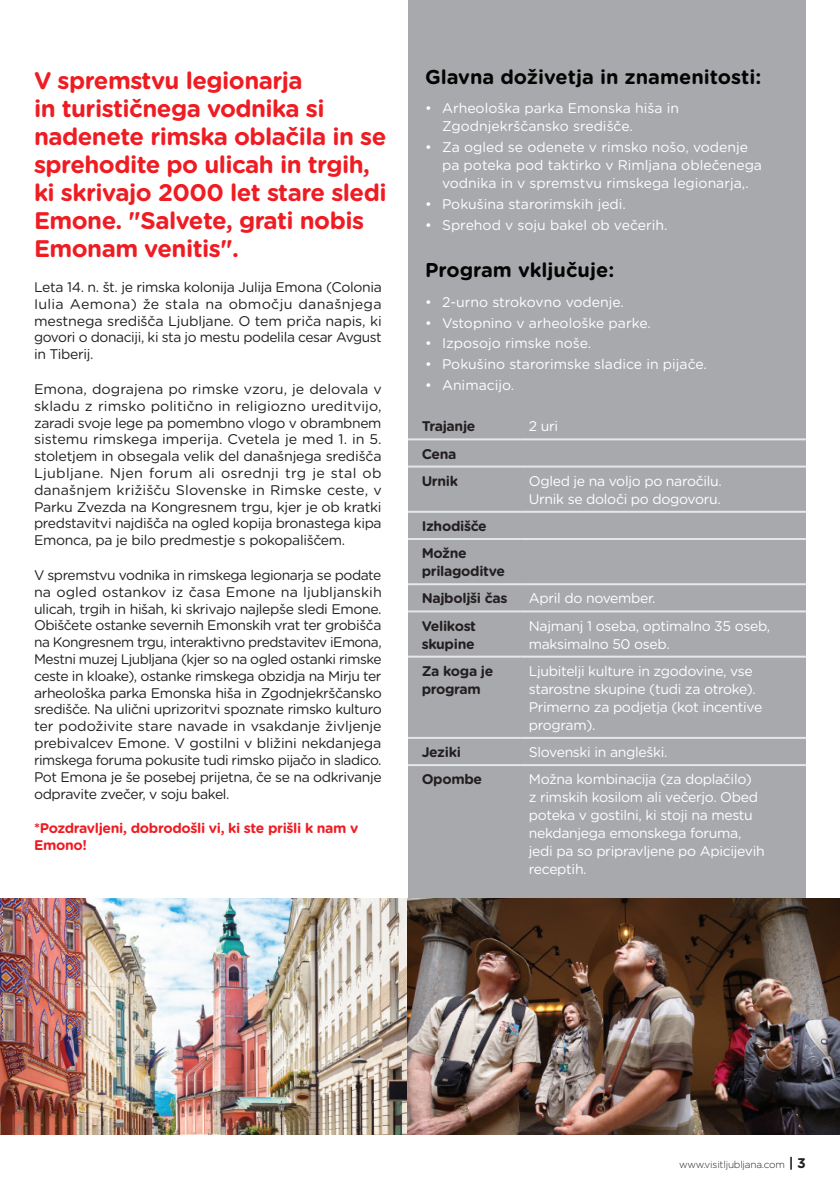
<style>
.page{position:relative;width:840px;height:1191px;background:#fff}
.page>*{position:absolute;margin:0;border:0;box-sizing:border-box;transform-origin:0 0}
._02_Body{font:700 24px/28px "Gotham Rounded";letter-spacing:-.025em;color:#ee1d23}
._02_Body-2{font:700 20px "Gotham Rounded";color:#040503}
._02_Body-3{font:14px/16.8px "Gotham Rounded";letter-spacing:-.03em;color:#231f20;text-align:justify}
._02_Body-4{font:14px/18px "Gotham Rounded";letter-spacing:-.025em;color:#fff}
._02_Body-5{font:14px/18px "Gotham Rounded";color:#fff}
._02_Body-6{font:700 14px/18px "Gotham Rounded";letter-spacing:-.025em;color:#231f20}
._02_Body-7{font:700 14px/16.8px "Gotham Rounded";letter-spacing:-.025em;color:#ee1d23}
.t1{font:300 10px "Gotham Rounded";letter-spacing:-.02em;color:#231f20}
.s1{font-weight:700;font-size:14px}
</style>
<div class="page">
<img style="left:1px;top:898px;width:838px;height:236px">
<img style="left:0;top:0;width:1px;height:1134px">
<svg style="left:408px;top:0;width:397px;height:1134px;background:#9a9697"></svg>
<hr style="left:408px;top:438px;width:112px;height:2px;background:#e6e7e9">
<hr style="left:520px;top:438px;width:285px;height:2px;background:#e6e7e9">
<hr style="left:408px;top:465px;width:112px;height:2px;background:#e6e7e9">
<hr style="left:520px;top:465px;width:285px;height:2px;background:#e6e7e9">
<hr style="left:408px;top:511px;width:112px;height:2px;background:#e6e7e9">
<hr style="left:520px;top:511px;width:285px;height:2px;background:#e6e7e9">
<hr style="left:408px;top:538px;width:112px;height:2px;background:#e6e7e9">
<hr style="left:520px;top:538px;width:285px;height:2px;background:#e6e7e9">
<hr style="left:408px;top:583px;width:112px;height:2px;background:#e6e7e9">
<hr style="left:520px;top:583px;width:285px;height:2px;background:#e6e7e9">
<hr style="left:408px;top:610px;width:112px;height:2px;background:#e6e7e9">
<hr style="left:520px;top:610px;width:285px;height:2px;background:#e6e7e9">
<hr style="left:408px;top:655px;width:112px;height:2px;background:#e6e7e9">
<hr style="left:520px;top:655px;width:285px;height:2px;background:#e6e7e9">
<hr style="left:408px;top:737px;width:112px;height:2px;background:#e6e7e9">
<hr style="left:520px;top:737px;width:285px;height:2px;background:#e6e7e9">
<hr style="left:408px;top:764px;width:112px;height:2px;background:#e6e7e9">
<hr style="left:520px;top:764px;width:285px;height:2px;background:#e6e7e9">
<p class="_02_Body" style="left:34px;top:66px;width:354px">V spremstvu legionarja<br>in turističnega vodnika si nadenete rimska oblačila in se sprehodite po ulicah in trgih, ki skrivajo 2000 let stare sledi<br>Emone. "Salvete, grati nobis<br>Emonam venitis".</p>
<p class="_02_Body-3" style="left:34px;top:278px;width:349px">Leta 14. n. št. je rimska kolonija Julija Emona (Colonia Iulia Aemona) že stala na območju današnjega mestnega središča Ljubljane. O tem priča napis, ki govori o donaciji, ki sta jo mestu podelila cesar Avgust in Tiberij.</p>
<p class="_02_Body-3" style="left:34px;top:380px;width:349px">Emona, dograjena po rimske vzoru, je delovala v skladu z rimsko politično in religiozno ureditvijo, zaradi svoje lege pa pomembno vlogo v obrambnem sistemu rimskega imperija. Cvetela je med 1. in 5. stoletjem in obsegala velik del današnjega središča Ljubljane. Njen forum ali osrednji trg je stal ob današnjem križišču Slovenske in Rimske ceste, v Parku Zvezda na Kongresnem trgu, kjer je ob kratki predstavitvi najdišča na ogled kopija bronastega kipa Emonca, pa je bilo predmestje s pokopališčem.</p>
<p class="_02_Body-3" style="left:34px;top:566px;width:349px">V spremstvu vodnika in rimskega legionarja se podate na ogled ostankov iz časa Emone na ljubljanskih ulicah, trgih in hišah, ki skrivajo najlepše sledi Emone.<br>Obiščete ostanke severnih Emonskih vrat ter grobišča na Kongresnem trgu, interaktivno predstavitev iEmona, Mestni muzej Ljubljana (kjer so na ogled ostanki rimske ceste in kloake), ostanke rimskega obzidja na Mirju ter arheološka parka Emonska hiša in Zgodnjekrščansko središče. Na ulični uprizoritvi spoznate rimsko kulturo ter podoživite stare navade in vsakdanje življenje prebivalcev Emone. V gostilni v bližini nekdanjega rimskega foruma pokusite tudi rimsko pijačo in sladico.<br>Pot Emona je še posebej prijetna, če se na odkrivanje odpravite zvečer, v soju bakel.</p>
<p class="_02_Body-7" style="left:34px;top:819px;width:325px">*Pozdravljeni, dobrodošli vi, ki ste prišli k nam v<br>Emono!</p>
<p class="_02_Body-2" style="left:425px;top:62px;width:338px">Glavna doživetja in znamenitosti:</p>
<p class="_02_Body-5" style="left:442px;top:99px;width:238px;text-indent:-17px">• Arheološka parka Emonska hiša in<br>Zgodnjekrščansko središče.</p>
<p class="_02_Body-5" style="left:442px;top:138px;width:321px;text-indent:-17px">• Za ogled se odenete v rimsko nošo, vodenje pa poteka pod taktirko v Rimljana oblečenega vodnika in v spremstvu rimskega legionarja,.</p>
<p class="_02_Body-5" style="left:425px;top:194px;width:202px">• Pokušina starorimskih jedi.</p>
<p class="_02_Body-5" style="left:425px;top:215px;width:244px">• Sprehod v soju bakel ob večerih.</p>
<p class="_02_Body-2" style="left:425px;top:255px;width:191px">Program vključuje:</p>
<p class="_02_Body-5" style="left:425px;top:292px;width:200px">• 2-urno strokovno vodenje.</p>
<p class="_02_Body-5" style="left:425px;top:313px;width:227px">• Vstopnino v arheološke parke.</p>
<p class="_02_Body-5" style="left:425px;top:334px;width:168px">• Izposojo rimske noše.</p>
<p class="_02_Body-5" style="left:425px;top:354px;width:283px">• Pokušino starorimske sladice in pijače.</p>
<p class="_02_Body-5" style="left:425px;top:375px;width:91px">• Animacijo.</p>
<p class="_02_Body-6" style="left:421px;top:417px;width:55px">Trajanje</p>
<p class="_02_Body-4" style="left:528px;top:417px;width:31px">2 uri</p>
<p class="_02_Body-6" style="left:421px;top:444px;width:36px">Cena</p>
<p class="_02_Body-6" style="left:421px;top:471px;width:38px">Urnik</p>
<p class="_02_Body-4" style="left:528px;top:471px;width:194px">Ogled je na voljo po naročilu.<br>Urnik se določi po dogovoru.</p>
<p class="_02_Body-6" style="left:421px;top:516px;width:67px">Izhodišče</p>
<p class="_02_Body-6" style="left:421px;top:543px;width:85px">Možne prilagoditve</p>
<p class="_02_Body-6" style="left:421px;top:589px;width:87px">Najboljši čas</p>
<p class="_02_Body-4" style="left:528px;top:589px;width:128px">April do november.</p>
<p class="_02_Body-6" style="left:421px;top:616px;width:56px">Velikost skupine</p>
<p class="_02_Body-4" style="left:528px;top:616px;width:243px">Najmanj 1 oseba, optimalno 35 oseb, maksimalno 50 oseb.</p>
<p class="_02_Body-6" style="left:421px;top:661px;width:73px">Za koga je program</p>
<p class="_02_Body-4" style="left:528px;top:661px;width:235px">Ljubitelji kulture in zgodovine, vse starostne skupine (tudi za otroke).<br>Primerno za podjetja (kot incentive program).</p>
<p class="_02_Body-6" style="left:421px;top:742px;width:41px">Jeziki</p>
<p class="_02_Body-4" style="left:528px;top:742px;width:140px">Slovenski in angleški.</p>
<p class="_02_Body-6" style="left:421px;top:769px;width:62px">Opombe</p>
<p class="_02_Body-4" style="left:528px;top:769px;width:237px">Možna kombinacija (za doplačilo)<br>z rimskih kosilom ali večerjo. Obed poteka v gostilni, ki stoji na mestu nekdanjega emonskega foruma, jedi pa so pripravljene po Apicijevih receptih.</p>
<p class="t1" style="left:678px;top:1158px;width:128px">www.visitljubljana.com <span class="s1">| 3</span></p>
</div>
